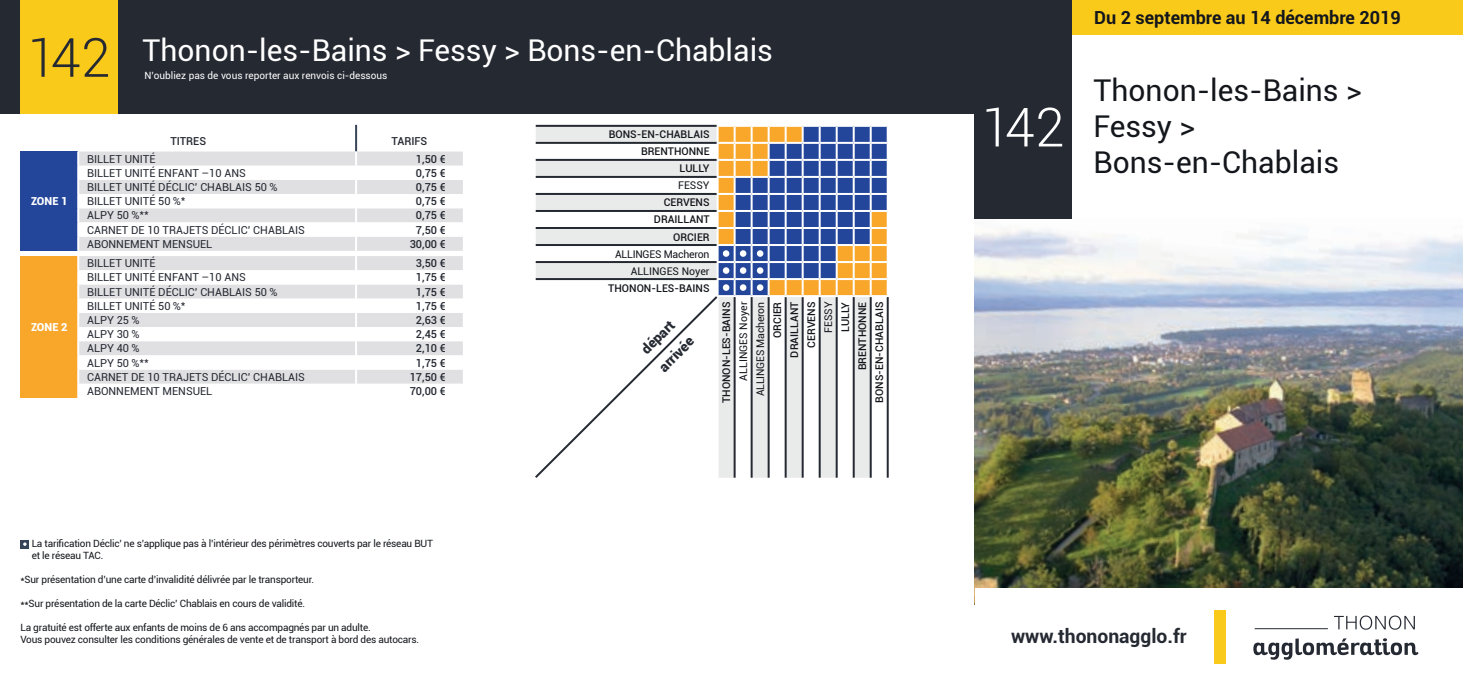
<style>
.page{position:relative;width:1463px;height:681px;background:#fff}
.page>*{position:absolute;margin:0;border:0;box-sizing:border-box;transform-origin:0 0}
.t1{font:300 54px "Roboto";color:#fff}
.t2{font:300 54px "Roboto";color:#252932}
.t3{font:30px "Roboto";color:#fff}
.t4{font:30px/36px "Roboto";color:#13161b}
.t5{font:700 19.4px "Roboto";color:#252932}
.t6{font:700 18px "Roboto";color:#13161b}
.t7{font:900 14px/24.8px "Roboto";color:#252932}
.t8{font:11px "Roboto";color:#252932}
.t9{font:500 11px "Roboto";color:#252932}
.t10{font:900 11px "Roboto";color:#fff}
.t11{font:500 10.6px/17px "Roboto";color:#13161b;text-align:right}
.t12{font:10.6px/17px "Roboto";letter-spacing:-.005em;color:#13161b;text-align:right}
.t13{font:10px/12px "Roboto";letter-spacing:-.02em;color:#13161b}
.t14{font:10px "Roboto";color:#fff}
</style>
<div class="page">
<div style="left:0;top:0;width:974px;height:113px;background:#252932"></div>
<div style="left:1071px;top:0;width:392px;height:34px;background:#faca1b"></div>
<div style="left:974px;top:0;width:97px;height:39px;background:#252932"></div>
<svg style="left:20px;top:539px;width:9px;height:9px"></svg>
<img style="left:974px;top:218px;width:489px;height:386px">
<div style="left:974px;top:39px;width:97px;height:179px;background:#252932"></div>
<div style="left:975px;top:588px;width:488px;height:92px;background:#fff"></div>
<div style="left:1214px;top:610px;width:11px;height:53px;background:#faca1b"></div>
<svg style="left:1253px;top:638px;width:165px;height:21px"></svg>
<hr style="left:1254px;top:628px;width:74px;height:1px;background:#252932">
<svg style="left:1334px;top:615px;width:81px;height:14px"></svg>
<svg style="left:20px;top:125px;width:443px;height:273px"></svg>
<svg style="left:535px;top:125px;width:354px;height:353px"></svg>
<div style="left:20px;top:0;width:97px;height:113px;background:#faca1b"></div>
<h1 class="t2" style="left:27px;top:20px;width:85px">142</h1>
<h2 class="t3" style="left:143px;top:30px;width:632px">Thonon-les-Bains &gt; Fessy &gt; Bons-en-Chablais</h2>
<p class="t14" style="left:145px;top:68px;width:244px">N’oubliez pas de vous reporter aux renvois ci-dessous</p>
<p class="t10" style="left:31px;top:193px;width:38px">ZONE 1</p>
<p class="t10" style="left:31px;top:319px;width:38px">ZONE 2</p>
<p class="t9" style="left:170px;top:133px;width:37px">TITRES</p>
<p class="t9" style="left:391px;top:133px;width:37px">TARIFS</p>
<p class="t8" style="left:87px;top:151px;width:70px">BILLET UNITÉ</p>
<p class="t9" style="left:416px;top:151px;width:31px">1,50 €</p>
<p class="t8" style="left:87px;top:165px;width:160px">BILLET UNITÉ ENFANT –10 ANS</p>
<p class="t9" style="left:416px;top:165px;width:31px">0,75 €</p>
<p class="t8" style="left:87px;top:179px;width:192px">BILLET UNITÉ DÉCLIC’ CHABLAIS 50 %</p>
<p class="t9" style="left:416px;top:179px;width:31px">0,75 €</p>
<p class="t8" style="left:87px;top:193px;width:100px">BILLET UNITÉ 50 %*</p>
<p class="t9" style="left:416px;top:193px;width:31px">0,75 €</p>
<p class="t8" style="left:87px;top:208px;width:63px">ALPY 50 %**</p>
<p class="t9" style="left:416px;top:208px;width:31px">0,75 €</p>
<p class="t8" style="left:87px;top:222px;width:219px">CARNET DE 10 TRAJETS DÉCLIC’ CHABLAIS</p>
<p class="t9" style="left:416px;top:222px;width:31px">7,50 €</p>
<p class="t8" style="left:87px;top:236px;width:127px">ABONNEMENT MENSUEL</p>
<p class="t9" style="left:410px;top:236px;width:38px">30,00 €</p>
<p class="t8" style="left:87px;top:255px;width:70px">BILLET UNITÉ</p>
<p class="t9" style="left:416px;top:255px;width:31px">3,50 €</p>
<p class="t8" style="left:87px;top:270px;width:160px">BILLET UNITÉ ENFANT –10 ANS</p>
<p class="t9" style="left:416px;top:270px;width:31px">1,75 €</p>
<p class="t8" style="left:87px;top:284px;width:192px">BILLET UNITÉ DÉCLIC’ CHABLAIS 50 %</p>
<p class="t9" style="left:416px;top:284px;width:31px">1,75 €</p>
<p class="t8" style="left:87px;top:298px;width:100px">BILLET UNITÉ 50 %*</p>
<p class="t9" style="left:416px;top:298px;width:31px">1,75 €</p>
<p class="t8" style="left:87px;top:312px;width:54px">ALPY 25 %</p>
<p class="t9" style="left:416px;top:312px;width:31px">2,63 €</p>
<p class="t8" style="left:87px;top:326px;width:54px">ALPY 30 %</p>
<p class="t9" style="left:416px;top:326px;width:31px">2,45 €</p>
<p class="t8" style="left:87px;top:340px;width:54px">ALPY 40 %</p>
<p class="t9" style="left:416px;top:340px;width:31px">2,10 €</p>
<p class="t8" style="left:87px;top:355px;width:63px">ALPY 50 %**</p>
<p class="t9" style="left:416px;top:355px;width:31px">1,75 €</p>
<p class="t8" style="left:87px;top:369px;width:219px">CARNET DE 10 TRAJETS DÉCLIC’ CHABLAIS</p>
<p class="t9" style="left:410px;top:369px;width:38px">17,50 €</p>
<p class="t8" style="left:87px;top:383px;width:127px">ABONNEMENT MENSUEL</p>
<p class="t9" style="left:410px;top:383px;width:38px">70,00 €</p>
<p class="t13" style="left:32px;top:537px;width:403px">La tarification Déclic’ ne s’applique pas à l’intérieur des périmètres couverts par le réseau BUT et le réseau TAC.</p>
<p class="t13" style="left:20px;top:573px;width:295px">*Sur présentation d’une carte d’invalidité délivrée par le transporteur.</p>
<p class="t13" style="left:20px;top:597px;width:286px">**Sur présentation de la carte Déclic’ Chablais en cours de validité.</p>
<p class="t13" style="left:20px;top:621px;width:400px">La gratuité est offerte aux enfants de moins de 6 ans accompagnés par un adulte.<br>Vous pouvez consulter les conditions générales de vente et de transport à bord des autocars.</p>
<p class="t11" style="left:609px;top:126px;width:102px">BONS-EN-CHABLAIS<br>BRENTHONNE<br>LULLY</p>
<p class="t12" style="left:678px;top:177px;width:33px">FESSY</p>
<p class="t11" style="left:654px;top:194px;width:57px">CERVENS<br>DRAILLANT<br>ORCIER</p>
<p class="t12" style="left:615px;top:245px;width:96px">ALLINGES Macheron<br>ALLINGES Noyer</p>
<p class="t11" style="left:608px;top:279px;width:103px">THONON-LES-BAINS</p>
<h3 class="t7" style="left:634px;top:342px;width:44px;rotate:-45deg">départ arrivée</h3>
<p class="t11" style="left:717px;top:403px;width:103px;rotate:-90deg">THONON-LES-BAINS</p>
<p class="t12" style="left:734px;top:396px;width:96px;rotate:-90deg">ALLINGES Noyer<br>ALLINGES Macheron</p>
<p class="t11" style="left:768px;top:357px;width:57px;rotate:-90deg">ORCIER<br>DRAILLANT<br>CERVENS</p>
<p class="t12" style="left:819px;top:333px;width:33px;rotate:-90deg">FESSY</p>
<p class="t11" style="left:836px;top:402px;width:102px;rotate:-90deg">LULLY<br>BRENTHONNE<br>BONS-EN-CHABLAIS</p>
<h1 class="t1" style="left:981px;top:90px;width:85px">142</h1>
<h3 class="t6" style="left:1094px;top:5px;width:308px">Du 2 septembre au 14 décembre 2019</h3>
<h2 class="t4" style="left:1093px;top:72px;width:270px">Thonon-les-Bains &gt;<br>Fessy &gt;<br>Bons-en-Chablais</h2>
<h3 class="t5" style="left:1011px;top:622px;width:177px">www.thononagglo.fr</h3>
</div>
